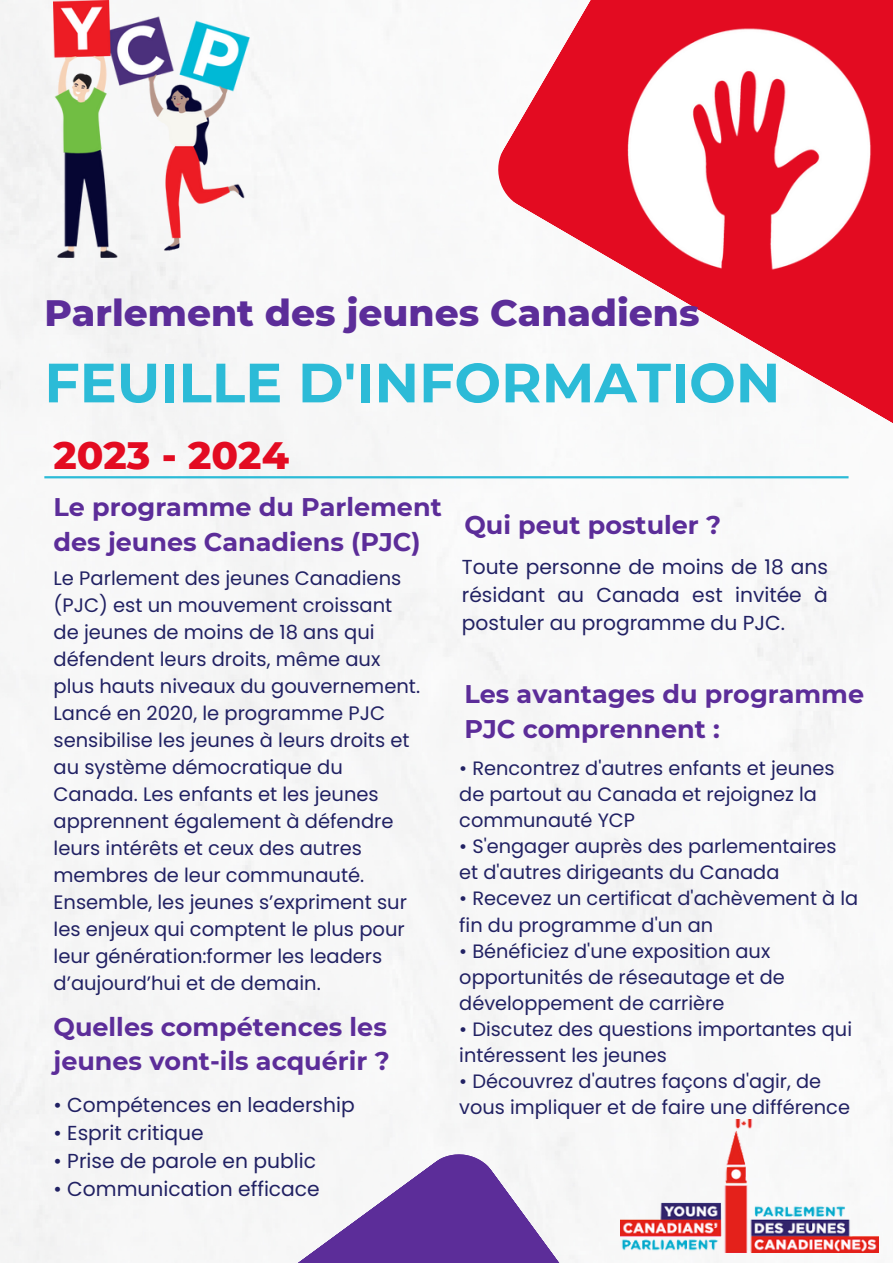
<style>
.page{position:relative;width:893px;height:1264px;background:#fff}
.page>*{position:absolute;margin:0;border:0;box-sizing:border-box;transform-origin:0 0}
.t1{font:700 55.2px "Montserrat";color:#2cbbd7}
.t2{font:800 39px "Montserrat";color:#e30b21}
.t3{font:800 37.5px "Montserrat";color:#5c2d99}
.t4{font:700 25.5px/34.8px "Montserrat";color:#5c2d99}
.t5{font:20.25px/28px "Poppins";color:#212163;text-align:justify}
.t6{font:19.5px/27px "Poppins";color:#212163}
.t7{font:19.35px/26.1px "Poppins";color:#212163}
</style>
<div class="page">
<img style="left:0;top:0;width:892px;height:1262px">
<hr style="left:44px;top:476px;width:804px;height:2px;background:#2cbbd7">
<svg style="left:496px;top:0;width:396px;height:504px"></svg>
<svg style="left:205px;top:1153px;width:390px;height:109px"></svg>
<img style="left:610px;top:16px;width:278px;height:277px">
<img style="left:54px;top:0;width:195px;height:257px">
<img style="left:620px;top:1119px;width:258px;height:133px">
<p class="t3" style="left:44px;top:290px;width:656px">Parlement des jeunes Canadiens</p>
<p class="t1" style="left:44px;top:349px;width:737px">FEUILLE D'INFORMATION</p>
<p class="t2" style="left:54px;top:431px;width:237px">2023 - 2024</p>
<p class="t4" style="left:54px;top:490px;width:389px">Le programme du Parlement des jeunes Canadiens (PJC)</p>
<p class="t6" style="left:54px;top:564px;width:368px">Le Parlement des jeunes Canadiens (PJC) est un mouvement croissant de jeunes de moins de 18 ans qui défendent leurs droits, même aux plus hauts niveaux du gouvernement.<br>Lancé en 2020, le programme PJC sensibilise les jeunes à leurs droits et au système démocratique du Canada. Les enfants et les jeunes apprennent également à défendre leurs intérêts et ceux des autres membres de leur communauté.<br>Ensemble, les jeunes s’expriment sur les enjeux qui comptent le plus pour leur génération:former les leaders d’aujourd’hui et de demain.</p>
<p class="t4" style="left:54px;top:1009px;width:337px">Quelles compétences les jeunes vont-ils acquérir ?</p>
<p class="t5" style="left:54px;top:1090px;width:303px">• Compétences en leadership</p>
<p class="t5" style="left:54px;top:1118px;width:151px">• Esprit critique</p>
<p class="t5" style="left:54px;top:1147px;width:264px">• Prise de parole en public</p>
<p class="t5" style="left:54px;top:1175px;width:268px">• Communication efficace</p>
<p class="t4" style="left:464px;top:507px;width:258px">Qui peut postuler ?</p>
<p class="t5" style="left:462px;top:553px;width:368px">Toute personne de moins de 18 ans résidant au Canada est invitée à postuler au programme du PJC.</p>
<p class="t4" style="left:464px;top:677px;width:401px">Les avantages du programme<br>PJC comprennent :</p>
<p class="t7" style="left:459px;top:755px;width:377px">• Rencontrez d'autres enfants et jeunes de partout au Canada et rejoignez la communauté YCP</p>
<p class="t7" style="left:459px;top:833px;width:379px">• S'engager auprès des parlementaires et d'autres dirigeants du Canada</p>
<p class="t7" style="left:459px;top:885px;width:400px">• Recevez un certificat d'achèvement à la fin du programme d'un an</p>
<p class="t7" style="left:459px;top:937px;width:327px">• Bénéficiez d'une exposition aux opportunités de réseautage et de développement de carrière</p>
<p class="t7" style="left:459px;top:1016px;width:394px">• Discutez des questions importantes qui intéressent les jeunes</p>
<p class="t7" style="left:459px;top:1068px;width:392px">• Découvrez d'autres façons d'agir, de vous impliquer et de faire une différence</p>
</div>
